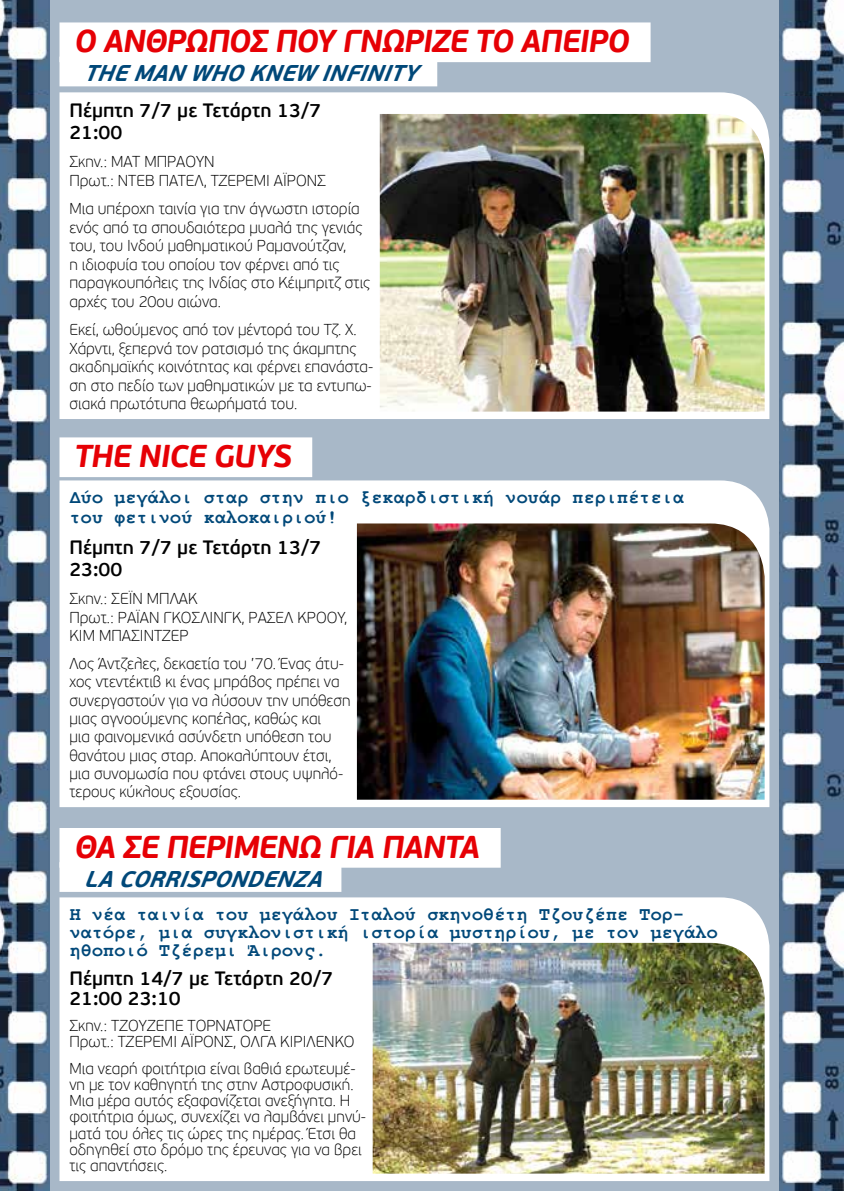
<style>
.page{position:relative;width:844px;height:1191px;background:#fff}
.page>*{position:absolute;margin:0;border:0;box-sizing:border-box;transform-origin:0 0}
.t1{font:italic 700 31.5px "PF Beau Sans Pro";letter-spacing:-.03em;color:#e60005}
.t2{font:italic 700 22.75px "PF Beau Sans Pro";color:#004879}
.t3{font:700 19.25px/18px "Courier New";letter-spacing:-.02em;color:#004879}
.t4{font:600 19.25px/22.1px "PF Beau Sans Pro";color:#000}
.t5{font:100 15.75px/18.6px "PF Beau Sans Pro";color:#000}
</style>
<div class="page">
<div style="left:48px;top:0;width:734px;height:1191px;background:#a8b8c8"></div>
<img style="left:779px;top:0;width:64px;height:97px">
<img style="left:0;top:0;width:50px;height:95px">
<img style="left:779px;top:663px;width:64px;height:528px">
<img style="left:779px;top:97px;width:64px;height:566px">
<img style="left:0;top:656px;width:50px;height:535px">
<img style="left:0;top:95px;width:50px;height:561px">
<div style="left:59px;top:22px;width:591px;height:40px;background:#fff"></div>
<div style="left:59px;top:57px;width:378px;height:29px;background:#fff"></div>
<svg style="left:87px;top:22px;width:336px;height:65px"></svg>
<div style="left:59px;top:92px;width:710px;height:327px;background:#fff"></div>
<img style="left:379px;top:114px;width:385px;height:297px">
<div style="left:59px;top:437px;width:253px;height:40px;background:#fff"></div>
<div style="left:59px;top:480px;width:710px;height:327px;background:#fff"></div>
<img style="left:357px;top:523px;width:407px;height:276px">
<div style="left:59px;top:828px;width:441px;height:39px;background:#fff"></div>
<div style="left:59px;top:862px;width:282px;height:30px;background:#fff"></div>
<div style="left:59px;top:897px;width:710px;height:284px;background:#fff"></div>
<img style="left:372px;top:943px;width:392px;height:230px">
<h1 class="t1" style="left:74px;top:22px;width:556px">Ο ΑΝΘΡΩΠΟΣ ΠΟΥ ΓΝΩΡΙΖΕ ΤΟ ΑΠΕΙΡΟ</h1>
<h2 class="t2" style="left:84px;top:59px;width:334px">THE MAN WHO KNEW INFINITY</h2>
<p class="t4" style="left:69px;top:100px;width:253px">Πέμπτη 7/7 με Τετάρτη 13/7<br>21:00</p>
<p class="t5" style="left:69px;top:152px;width:258px">Σκην.: ΜΑΤ ΜΠΡΑΟΥΝ<br>Πρωτ.: ΝΤΕΒ ΠΑΤΕΛ, ΤΖΕΡΕΜΙ ΑΪΡΟΝΣ</p>
<p class="t5" style="left:69px;top:199px;width:302px">Μια υπέροχη ταινία για την άγνωστη ιστορία ενός από τα σπουδαιότερα μυαλά της γενιάς του, του Ινδού μαθηματικού Ραμανούτζαν,<br>η ιδιοφυία του οποίου τον φέρνει από τις παραγκουπόλεις της Ινδίας στο Κέιμπριτζ στις αρχές του 20ου αιώνα.</p>
<p class="t5" style="left:69px;top:320px;width:305px">Εκεί, ωθούμενος από τον μέντορά του Τζ. Χ.<br>Χάρντι, ξεπερνά τον ρατσισμό της άκαμπτης ακαδημαϊκής κοινότητας και φέρνει επανάστα&shy;ση στο πεδίο των μαθηματικών με τα εντυπω&shy;σιακά πρωτότυπα θεωρήματά του.</p>
<h1 class="t1" style="left:74px;top:437px;width:218px">THE NICE GUYS</h1>
<p class="t3" style="left:69px;top:486px;width:616px;line-height:20.1px">Δύο μεγάλοι σταρ στην πιο ξεκαρδιστική νουάρ περιπέτεια του φετινού καλοκαιριού!</p>
<p class="t4" style="left:69px;top:537px;width:253px">Πέμπτη 7/7 με Τετάρτη 13/7<br>23:00</p>
<p class="t5" style="left:69px;top:590px;width:279px">Σκην.: ΣΕΪΝ ΜΠΛΑΚ<br>Πρωτ.: ΡΑΪΑΝ ΓΚΟΣΛΙΝΓΚ, ΡΑΣΕΛ ΚΡΟΟΥ,<br>ΚΙΜ ΜΠΑΣΙΝΤΖΕΡ</p>
<p class="t5" style="left:69px;top:654px;width:283px">Λος Άντζελες, δεκαετία του ’70. Ένας άτυ&shy;χος ντεντέκτιβ κι ένας μπράβος πρέπει να συνεργαστούν για να λύσουν την υπόθεση μιας αγνοούμενης κοπέλας, καθώς και<br>μια φαινομενικά ασύνδετη υπόθεση του θανάτου μιας σταρ. Αποκαλύπτουν έτσι, μια συνομωσία που φτάνει στους υψηλό&shy;τερους κύκλους εξουσίας.</p>
<h1 class="t1" style="left:74px;top:827px;width:407px">ΘΑ ΣΕ ΠΕΡΙΜΕΝΩ ΓΙΑ ΠΑΝΤΑ</h1>
<h2 class="t2" style="left:84px;top:865px;width:246px">LA CORRISPONDENZA</h2>
<p class="t3" style="left:69px;top:904px;width:649px">Η νέα ταινία του μεγάλου Ιταλού σκηνοθέτη Τζουζέπε Τορ&shy;νατόρε, μια συγκλονιστική ιστορία μυστηρίου, με τον μεγάλο ηθοποιό Τζέρεμι Άιρονς.</p>
<p class="t4" style="left:69px;top:969px;width:265px;line-height:19.8px">Πέμπτη 14/7 με Τετάρτη 20/7<br>21:00 23:10</p>
<p class="t5" style="left:69px;top:1017px;width:286px;line-height:16.3px">Σκην.: ΤΖΟΥΖΕΠΕ ΤΟΡΝΑΤΟΡΕ<br>Πρωτ.: ΤΖΕΡΕΜΙ ΑΪΡΟΝΣ, ΟΛΓΑ ΚΙΡΙΛΕΝΚΟ</p>
<p class="t5" style="left:69px;top:1060px;width:298px;line-height:16.3px">Μια νεαρή φοιτήτρια είναι βαθιά ερωτευμέ&shy;νη με τον καθηγητή της στην Αστροφυσική.<br>Μια μέρα αυτός εξαφανίζεται ανεξήγητα. Η φοιτήτρια όμως, συνεχίζει να λαμβάνει μηνύ&shy;ματά του όλες τις ώρες της ημέρας. Έτσι θα οδηγηθεί στο δρόμο της έρευνας για να βρει τις απαντήσεις.</p>
</div>
